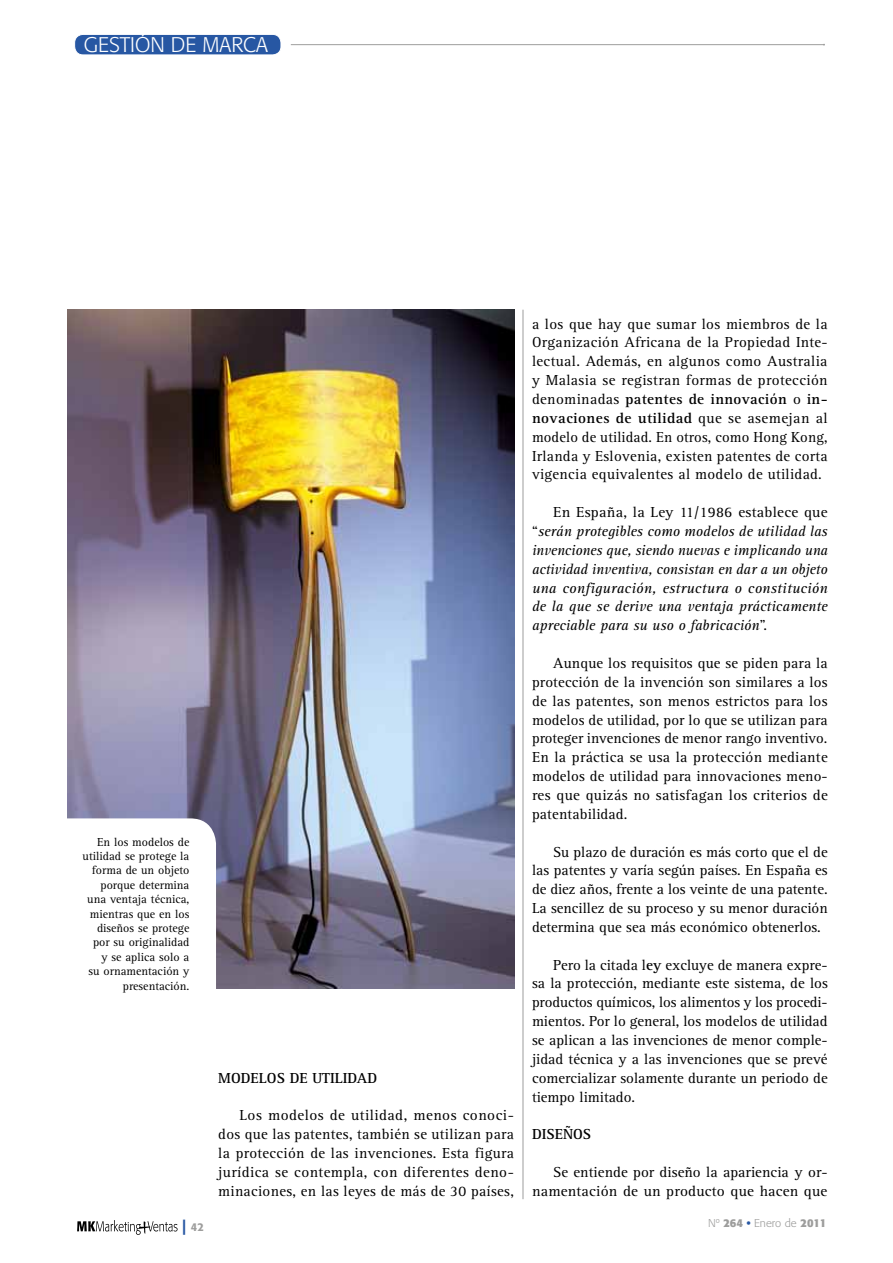
<style>
.page{position:relative;width:893px;height:1263px;background:#fff}
.page>*{position:absolute;margin:0;border:0;box-sizing:border-box;transform-origin:0 0}
.t1{font:300 21px "Formata";color:#fff}
.t2{font:15px/18.9px "Rotis Serif";letter-spacing:.01em;color:#000;text-align:justify}
.t3{font:italic 15px/18.9px "Rotis Serif";color:#000;text-align:justify}
.t4{font:700 15px "Rotis Serif";color:#000}
.t5{font:12px/14.4px "Rotis Serif";color:#000;text-align:right}
.t6{font:300 11.25px "Formata";color:#9d9d9c}
.t7{font:500 11.25px "Formata";color:#9d9d9c}
.s1{font-weight:700}
.s2{font-style:normal}
.s3{font-weight:700;font-size:15.15px;color:#2757a3}
.s4{font-weight:700;color:#2757a3}
</style>
<div class="page">
<hr style="left:523px;top:310px;width:1px;height:889px;background:#9d9d9c">
<img style="left:68px;top:310px;width:446px;height:678px">
<svg style="left:67px;top:818px;width:149px;height:170px"></svg>
<svg style="left:77px;top:1220px;width:101px;height:15px"></svg>
<hr style="left:291px;top:44px;width:533px;height:1px;background:#9d9d9c">
<div style="left:75px;top:34px;width:206px;height:21px;background:#2757a3;border-radius:9px"></div>
<div style="left:74px;top:34px;width:207px;height:21px;border:1px solid #fff;border-radius:9px"></div>
<h1 class="t1" style="left:84px;top:32px;width:186px">GESTIÓN DE MARCA</h1>
<p class="t5" style="left:83px;top:835px;width:108px">En los modelos de utilidad se protege la forma de un objeto porque determina una ventaja técnica, mientras que en los diseños se protege por su originalidad<br>y se aplica solo a<br>su ornamentación y presentación.</p>
<p class="t4" style="left:218px;top:1069px;width:160px">Modelos de utilidad</p>
<p class="t2" style="left:218px;top:1106px;width:297px;text-indent:21px">Los modelos de utilidad, menos conoci&shy;dos que las patentes, también se utilizan para la protección de las invenciones. Esta figura jurídica se contempla, con diferentes deno&shy;minaciones, en las leyes de más de 30 países,</p>
<p class="t2" style="left:532px;top:315px;width:297px">a los que hay que sumar los miembros de la Organización Africana de la Propiedad Inte&shy;lectual. Además, en algunos como Australia y Malasia se registran formas de protección denominadas <span class="s1">patentes de innovación</span> o <span class="s1">in&shy;novaciones de utilidad</span> que se asemejan al modelo de utilidad. En otros, como Hong Kong, Irlanda y Eslovenia, existen patentes de corta vigencia equivalentes al modelo de utilidad.</p>
<p class="t3" style="left:532px;top:503px;width:297px;text-indent:21px"><span class="s2">En España, la Ley 11/1986 establece que “</span>serán protegibles como modelos de utilidad las invenciones que, siendo nuevas e implicando una actividad inventiva, consistan en dar a un objeto una configuración, estructura o constitución de la que se derive una ventaja prácticamente apreciable para su uso o fabricación<span class="s2">”.</span></p>
<p class="t2" style="left:532px;top:654px;width:297px;text-indent:21px">Aunque los requisitos que se piden para la protección de la invención son similares a los de las patentes, son menos estrictos para los modelos de utilidad, por lo que se utilizan para proteger invenciones de menor rango inventivo.<br>En la práctica se usa la protección mediante modelos de utilidad para innovaciones meno&shy;res que quizás no satisfagan los criterios de patentabilidad.</p>
<p class="t2" style="left:532px;top:842px;width:297px;text-indent:21px">Su plazo de duración es más corto que el de las patentes y varía según países. En España es de diez años, frente a los veinte de una patente.<br>La sencillez de su proceso y su menor duración determina que sea más económico obtenerlos.</p>
<p class="t2" style="left:532px;top:956px;width:297px;text-indent:21px">Pero la citada l<span class="s1">ey</span> excluye de manera expre&shy;sa la protección, mediante este sistema, de los productos químicos, los alimentos y los procedi&shy;mientos. Por lo general, los modelos de utilidad se aplican a las invenciones de menor comple&shy;jidad técnica y a las invenciones que se prevé comercializar solamente durante un periodo de tiempo limitado.</p>
<p class="t4" style="left:532px;top:1125px;width:61px">Diseños</p>
<p class="t2" style="left:532px;top:1163px;width:297px;text-align:right">Se entiende por diseño la apariencia y or&shy;namentación de un producto que hacen que</p>
<p class="t7" style="left:183px;top:1220px;width:23px"><span class="s3">|</span> 42</p>
<p class="t6" style="left:708px;top:1216px;width:120px">Nº <span class="s1">264</span> <span class="s4">•</span> Enero de <span class="s1">2011</span></p>
</div>
